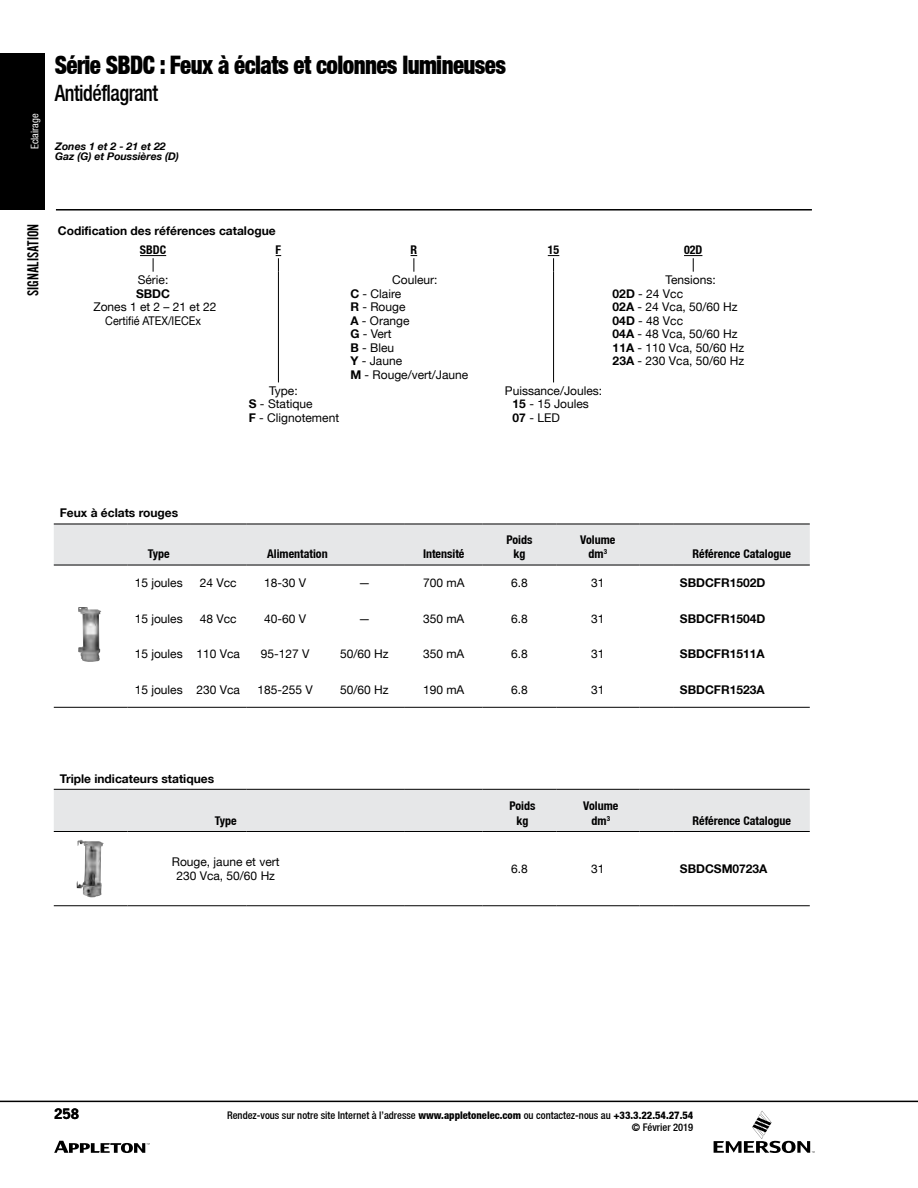
<style>
.page{position:relative;width:918px;height:1188px;background:#fff}
.page>*{position:absolute;margin:0;border:0;box-sizing:border-box;transform-origin:0 0}
.t1{font:900 condensed 25.5px "Helvetica Neue LT";letter-spacing:-.025em;color:#000;scale:.9 1}
.t2{font:500 condensed 22.5px "Helvetica Neue LT";letter-spacing:-.025em;color:#000;scale:.9 1}
.t3{font:16.5px "Alternate Gothic EF No Two";color:#000}
.t4{font:700 13.5px "News Gothic Std";color:#000}
.t5{font:12px/13.5px "Helvetica Neue LT";color:#000}
.t6{font:700 12px "Helvetica Neue LT";color:#000}
.t7{font:700 condensed 12px/14.4px "Helvetica Neue LT";color:#000;text-align:center}
.t8{font:500 condensed 10.5px/12.6px "Helvetica Neue LT";color:#000;text-align:right}
.t9{font:italic 700 10.5px/10.5px "Helvetica Neue LT";color:#000}
.t10{font:condensed 10.5px "Helvetica Neue LT";color:#fff}
.s1{font-weight:700}
.s2{font-weight:800}
</style>
<div class="page">
<svg style="left:54px;top:1141px;width:96px;height:12px"></svg>
<svg style="left:714px;top:1111px;width:101px;height:42px"></svg>
<hr style="left:278px;top:272px;width:1px;height:110px;background:#000">
<hr style="left:553px;top:272px;width:1px;height:110px;background:#000">
<svg style="left:140px;top:255px;width:26px;height:17px"></svg>
<svg style="left:276px;top:255px;width:5px;height:17px"></svg>
<svg style="left:411px;top:255px;width:6px;height:17px"></svg>
<svg style="left:548px;top:255px;width:11px;height:17px"></svg>
<svg style="left:684px;top:255px;width:18px;height:17px"></svg>
<svg style="left:54px;top:525px;width:756px;height:306px"></svg>
<hr style="left:54px;top:524px;width:73px;height:1px;background:#000">
<hr style="left:127px;top:524px;width:63px;height:1px;background:#000">
<hr style="left:190px;top:524px;width:56px;height:1px;background:#000">
<hr style="left:246px;top:524px;width:78px;height:1px;background:#000">
<hr style="left:324px;top:524px;width:81px;height:1px;background:#000">
<hr style="left:405px;top:524px;width:78px;height:1px;background:#000">
<hr style="left:483px;top:524px;width:73px;height:1px;background:#000">
<hr style="left:556px;top:524px;width:83px;height:1px;background:#000">
<hr style="left:639px;top:524px;width:35px;height:1px;background:#000">
<hr style="left:674px;top:524px;width:136px;height:1px;background:#000">
<hr style="left:54px;top:565px;width:73px;height:1px;background:#000">
<hr style="left:54px;top:707px;width:73px;height:1px;background:#000">
<hr style="left:127px;top:707px;width:63px;height:1px;background:#000">
<hr style="left:190px;top:707px;width:56px;height:1px;background:#000">
<hr style="left:246px;top:707px;width:78px;height:1px;background:#000">
<hr style="left:324px;top:707px;width:81px;height:1px;background:#000">
<hr style="left:405px;top:707px;width:78px;height:1px;background:#000">
<hr style="left:483px;top:707px;width:73px;height:1px;background:#000">
<hr style="left:556px;top:707px;width:83px;height:1px;background:#000">
<hr style="left:639px;top:707px;width:35px;height:1px;background:#000">
<hr style="left:674px;top:707px;width:136px;height:1px;background:#000">
<hr style="left:54px;top:905px;width:73px;height:1px;background:#000">
<hr style="left:127px;top:905px;width:63px;height:1px;background:#000">
<hr style="left:190px;top:905px;width:56px;height:1px;background:#000">
<hr style="left:246px;top:905px;width:78px;height:1px;background:#000">
<hr style="left:324px;top:905px;width:81px;height:1px;background:#000">
<hr style="left:405px;top:905px;width:78px;height:1px;background:#000">
<hr style="left:483px;top:905px;width:73px;height:1px;background:#000">
<hr style="left:556px;top:905px;width:83px;height:1px;background:#000">
<hr style="left:639px;top:905px;width:35px;height:1px;background:#000">
<hr style="left:674px;top:905px;width:136px;height:1px;background:#000">
<hr style="left:127px;top:565px;width:63px;height:1px;background:#000">
<hr style="left:190px;top:565px;width:56px;height:1px;background:#000">
<hr style="left:246px;top:565px;width:78px;height:1px;background:#000">
<hr style="left:324px;top:565px;width:81px;height:1px;background:#000">
<hr style="left:405px;top:565px;width:78px;height:1px;background:#000">
<hr style="left:483px;top:565px;width:73px;height:1px;background:#000">
<hr style="left:556px;top:565px;width:83px;height:1px;background:#000">
<hr style="left:639px;top:565px;width:35px;height:1px;background:#000">
<hr style="left:674px;top:565px;width:136px;height:1px;background:#000">
<hr style="left:54px;top:831px;width:73px;height:1px;background:#000">
<hr style="left:127px;top:831px;width:63px;height:1px;background:#000">
<hr style="left:190px;top:831px;width:56px;height:1px;background:#000">
<hr style="left:246px;top:831px;width:78px;height:1px;background:#000">
<hr style="left:324px;top:831px;width:81px;height:1px;background:#000">
<hr style="left:405px;top:831px;width:78px;height:1px;background:#000">
<hr style="left:483px;top:831px;width:73px;height:1px;background:#000">
<hr style="left:556px;top:831px;width:83px;height:1px;background:#000">
<hr style="left:639px;top:831px;width:35px;height:1px;background:#000">
<hr style="left:674px;top:831px;width:136px;height:1px;background:#000">
<hr style="left:54px;top:789px;width:73px;height:1px;background:#000">
<hr style="left:127px;top:789px;width:63px;height:1px;background:#000">
<hr style="left:190px;top:789px;width:56px;height:1px;background:#000">
<hr style="left:246px;top:789px;width:78px;height:1px;background:#000">
<hr style="left:324px;top:789px;width:81px;height:1px;background:#000">
<hr style="left:405px;top:789px;width:78px;height:1px;background:#000">
<hr style="left:483px;top:789px;width:73px;height:1px;background:#000">
<hr style="left:556px;top:789px;width:83px;height:1px;background:#000">
<hr style="left:639px;top:789px;width:35px;height:1px;background:#000">
<hr style="left:674px;top:789px;width:136px;height:1px;background:#000">
<img style="left:78px;top:607px;width:23px;height:55px">
<img style="left:77px;top:840px;width:27px;height:57px">
<hr style="left:0;top:1101px;width:918px;height:1px;background:#000">
<hr style="left:56px;top:209px;width:756px;height:2px;background:#000">
<div style="left:0;top:53px;width:45px;height:156px;background:#000"></div>
<p class="t10" style="left:29px;top:149px;width:37px;rotate:-90deg">Eclairage</p>
<h1 class="t1" style="left:55px;top:49px;width:503px">Série SBDC : Feux à éclats et colonnes lumineuses</h1>
<h2 class="t2" style="left:55px;top:79px;width:116px">Antidéflagrant</h2>
<p class="t9" style="left:55px;top:140px;width:125px">Zones 1 et 2 - 21 et 22<br>Gaz (G) et Poussières (D)</p>
<h3 class="t3" style="left:24px;top:296px;width:74px;rotate:-90deg">SIGNALISATION</h3>
<p class="t6" style="left:58px;top:223px;width:219px">Codification des références catalogue</p>
<p class="t7" style="left:140px;top:243px;width:28px">SBDC</p>
<p class="t7" style="left:276px;top:243px;width:7px">F</p>
<p class="t7" style="left:411px;top:243px;width:8px">R</p>
<p class="t7" style="left:548px;top:243px;width:13px">15</p>
<p class="t7" style="left:684px;top:243px;width:20px">02D</p>
<p class="t5" style="left:138px;top:273px;width:32px">Série:</p>
<p class="t6" style="left:136px;top:286px;width:36px">SBDC</p>
<p class="t5" style="left:93px;top:300px;width:125px;text-align:center">Zones 1 et 2 – 21 et 22<br>Certifié ATEX/IECEx</p>
<p class="t5" style="left:350px;top:273px;width:120px;text-indent:42px">Couleur:<br><span class="s1">C</span> - Claire<br><span class="s1">R</span> - Rouge<br><span class="s1">A</span> - Orange<br><span class="s1">G</span> - Vert<br><span class="s1">B</span> - Bleu<br><span class="s1">Y</span> - Jaune<br><span class="s1">M</span> - Rouge/vert/Jaune</p>
<p class="t5" style="left:613px;top:273px;width:133px;text-indent:53px">Tensions:<br><span class="s1">02D</span> - 24 Vcc<br><span class="s1">02A</span> - 24 Vca, 50/60 Hz<br><span class="s1">04D</span> - 48 Vcc<br><span class="s1">04A</span> - 48 Vca, 50/60 Hz<br><span class="s1">11A</span> - 110 Vca, 50/60 Hz<br><span class="s1">23A</span> - 230 Vca, 50/60 Hz</p>
<p class="t5" style="left:249px;top:384px;width:92px;text-indent:20px">Type:<br><span class="s1">S</span> - Statique<br><span class="s1">F</span> - Clignotement</p>
<p class="t5" style="left:513px;top:384px;width:91px;text-indent:-8px">Puissance/Joules:<br><span class="s1">15</span> - 15 Joules<br><span class="s1">07</span> - LED</p>
<p class="t6" style="left:60px;top:506px;width:120px">Feux à éclats rouges</p>
<p class="t7" style="left:148px;top:547px;width:23px">Type</p>
<p class="t7" style="left:267px;top:547px;width:62px">Alimentation</p>
<p class="t7" style="left:423px;top:547px;width:43px">Intensité</p>
<p class="t7" style="left:507px;top:532px;width:27px">Poids kg</p>
<p class="t7" style="left:580px;top:532px;width:37px">Volume dm<sup>3</sup></p>
<p class="t7" style="left:693px;top:547px;width:100px">Référence Catalogue</p>
<p class="t5" style="left:135px;top:576px;width:50px">15 joules</p>
<p class="t5" style="left:200px;top:576px;width:38px">24 Vcc</p>
<p class="t5" style="left:264px;top:576px;width:44px">18-30 V</p>
<p class="t5" style="left:358px;top:576px;width:13px">—</p>
<p class="t5" style="left:423px;top:576px;width:43px">700 mA</p>
<p class="t5" style="left:511px;top:576px;width:18px">6.8</p>
<p class="t5" style="left:591px;top:576px;width:15px">31</p>
<p class="t6" style="left:680px;top:575px;width:87px">SBDCFR1502D</p>
<p class="t5" style="left:135px;top:611px;width:50px">15 joules</p>
<p class="t5" style="left:200px;top:611px;width:38px">48 Vcc</p>
<p class="t5" style="left:264px;top:611px;width:44px">40-60 V</p>
<p class="t5" style="left:358px;top:611px;width:13px">—</p>
<p class="t5" style="left:423px;top:611px;width:43px">350 mA</p>
<p class="t5" style="left:511px;top:611px;width:18px">6.8</p>
<p class="t5" style="left:591px;top:611px;width:15px">31</p>
<p class="t6" style="left:680px;top:611px;width:87px">SBDCFR1504D</p>
<p class="t5" style="left:135px;top:647px;width:107px">15 joules 110 Vca</p>
<p class="t5" style="left:261px;top:647px;width:50px">95-127 V</p>
<p class="t5" style="left:340px;top:647px;width:50px">50/60 Hz</p>
<p class="t5" style="left:423px;top:647px;width:43px">350 mA</p>
<p class="t5" style="left:511px;top:647px;width:18px">6.8</p>
<p class="t5" style="left:591px;top:647px;width:15px">31</p>
<p class="t6" style="left:680px;top:647px;width:86px">SBDCFR1511A</p>
<p class="t5" style="left:135px;top:683px;width:107px">15 joules 230 Vca</p>
<p class="t5" style="left:257px;top:683px;width:57px">185-255 V</p>
<p class="t5" style="left:340px;top:683px;width:50px">50/60 Hz</p>
<p class="t5" style="left:423px;top:683px;width:43px">190 mA</p>
<p class="t5" style="left:511px;top:683px;width:18px">6.8</p>
<p class="t5" style="left:591px;top:683px;width:15px">31</p>
<p class="t6" style="left:680px;top:682px;width:86px">SBDCFR1523A</p>
<p class="t6" style="left:60px;top:771px;width:156px">Triple indicateurs statiques</p>
<p class="t7" style="left:215px;top:813px;width:23px">Type</p>
<p class="t7" style="left:510px;top:799px;width:27px">Poids kg</p>
<p class="t7" style="left:583px;top:799px;width:37px">Volume dm<sup>3</sup></p>
<p class="t7" style="left:693px;top:813px;width:100px">Référence Catalogue</p>
<p class="t5" style="left:172px;top:855px;width:109px;text-align:center">Rouge, jaune et vert<br>230 Vca, 50/60 Hz</p>
<p class="t5" style="left:511px;top:862px;width:18px">6.8</p>
<p class="t5" style="left:591px;top:862px;width:15px">31</p>
<p class="t6" style="left:680px;top:861px;width:89px">SBDCSM0723A</p>
<p class="t4" style="left:54px;top:1105px;width:27px">258</p>
<p class="t8" style="left:227px;top:1109px;width:468px">Rendez-vous sur notre site Internet à l’adresse <span class="s2">www.appletonelec.com</span> ou contactez-nous au <span class="s2">+33.3.22.54.27.54 </span>© Février 2019</p>
</div>
